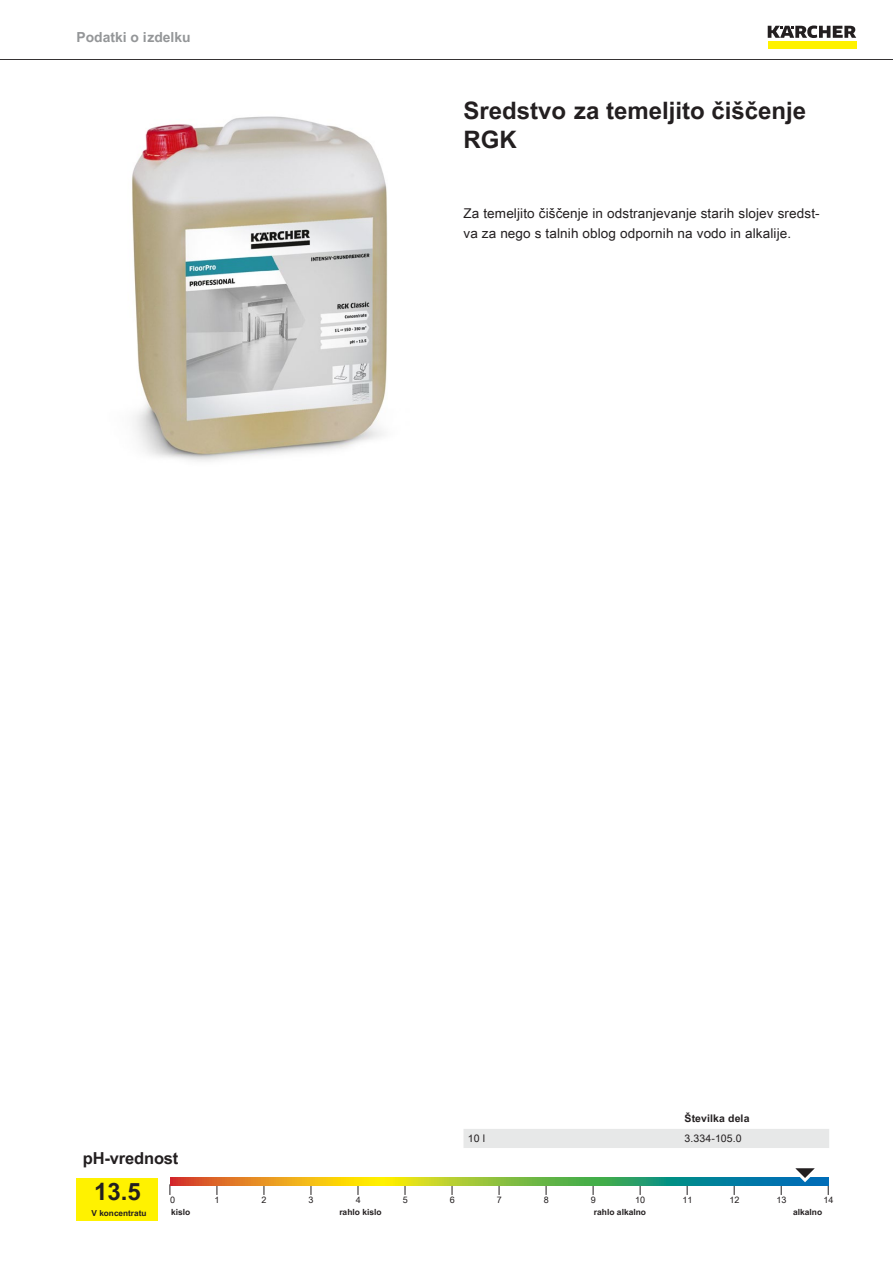
<style>
.page{position:relative;width:893px;height:1263px;background:#fff}
.page>*{position:absolute;margin:0;border:0;box-sizing:border-box;transform-origin:0 0}
.t1{font:700 24px/28.8px "Arial Unicode MS";color:#231f20}
.t2{font:700 16.5px "Arial Unicode MS";letter-spacing:-.01em;color:#231f20}
.t3{font:700 13.8px "Arial Unicode MS";color:#949698}
.t4{font:13.5px/19.5px "Arial Unicode MS";letter-spacing:.01em;color:#231f20}
.t5{font:10.5px "Arial Unicode MS";letter-spacing:.01em;color:#231f20}
.t6{font:700 10.5px "Arial Unicode MS";letter-spacing:.01em;color:#231f20}
.t7{font:9px "Arial Unicode MS";color:#231f20}
.t8{font:700 8.4px "Arial Unicode MS";color:#231f20}
.t9{font:700 8.25px "Arial Unicode MS";color:#231f20}
</style>
<div class="page">
<hr style="left:0;top:59px;width:893px;height:1px;background:#231f20">
<div style="left:768px;top:42px;width:88px;height:7px;background:#fff200"></div>
<svg style="left:768px;top:26px;width:88px;height:12px"></svg>
<img style="left:132px;top:116px;width:256px;height:345px">
<div style="left:77px;top:1178px;width:81px;height:42px;background:#fff200"></div>
<svg style="left:170px;top:1178px;width:611px;height:8px;background:#8ca543"></svg>
<svg style="left:781px;top:1168px;width:48px;height:27px"></svg>
<div style="left:463px;top:1129px;width:366px;height:19px;background:#e7e8e8"></div>
<p class="t3" style="left:77px;top:27px;width:116px">Podatki o izdelku</p>
<h1 class="t1" style="left:463px;top:97px;width:344px">Sredstvo za temeljito čiščenje<br>RGK</h1>
<p class="t4" style="left:463px;top:203px;width:358px">Za temeljito čiščenje in odstranjevanje starih slojev sredst&shy;va za nego s talnih oblog odpornih na vodo in alkalije.</p>
<p class="t6" style="left:685px;top:1111px;width:66px">Številka dela</p>
<p class="t5" style="left:468px;top:1130px;width:19px">10 l</p>
<p class="t5" style="left:685px;top:1130px;width:59px">3.334-105.0</p>
<p class="t2" style="left:83px;top:1146px;width:97px">pH-vrednost</p>
<h1 class="t1" style="left:94px;top:1178px;width:48px">13.5</h1>
<p class="t7" style="left:170px;top:1193px;width:7px">0</p>
<p class="t7" style="left:215px;top:1193px;width:7px">1</p>
<p class="t7" style="left:262px;top:1193px;width:7px">2</p>
<p class="t7" style="left:309px;top:1193px;width:7px">3</p>
<p class="t7" style="left:356px;top:1193px;width:7px">4</p>
<p class="t7" style="left:403px;top:1193px;width:7px">5</p>
<p class="t7" style="left:450px;top:1193px;width:7px">6</p>
<p class="t7" style="left:497px;top:1193px;width:7px">7</p>
<p class="t7" style="left:544px;top:1193px;width:7px">8</p>
<p class="t7" style="left:591px;top:1193px;width:7px">9</p>
<p class="t7" style="left:635px;top:1193px;width:12px">10</p>
<p class="t7" style="left:682px;top:1193px;width:12px">11</p>
<p class="t7" style="left:729px;top:1193px;width:12px">12</p>
<p class="t7" style="left:776px;top:1193px;width:12px">13</p>
<p class="t7" style="left:823px;top:1193px;width:12px">14</p>
<p class="t9" style="left:92px;top:1207px;width:57px">V koncentratu</p>
<p class="t8" style="left:171px;top:1206px;width:21px">kislo</p>
<p class="t8" style="left:339px;top:1206px;width:44px">rahlo kislo</p>
<p class="t8" style="left:594px;top:1206px;width:54px">rahlo alkalno</p>
<p class="t8" style="left:793px;top:1206px;width:31px">alkalno</p>
</div>
